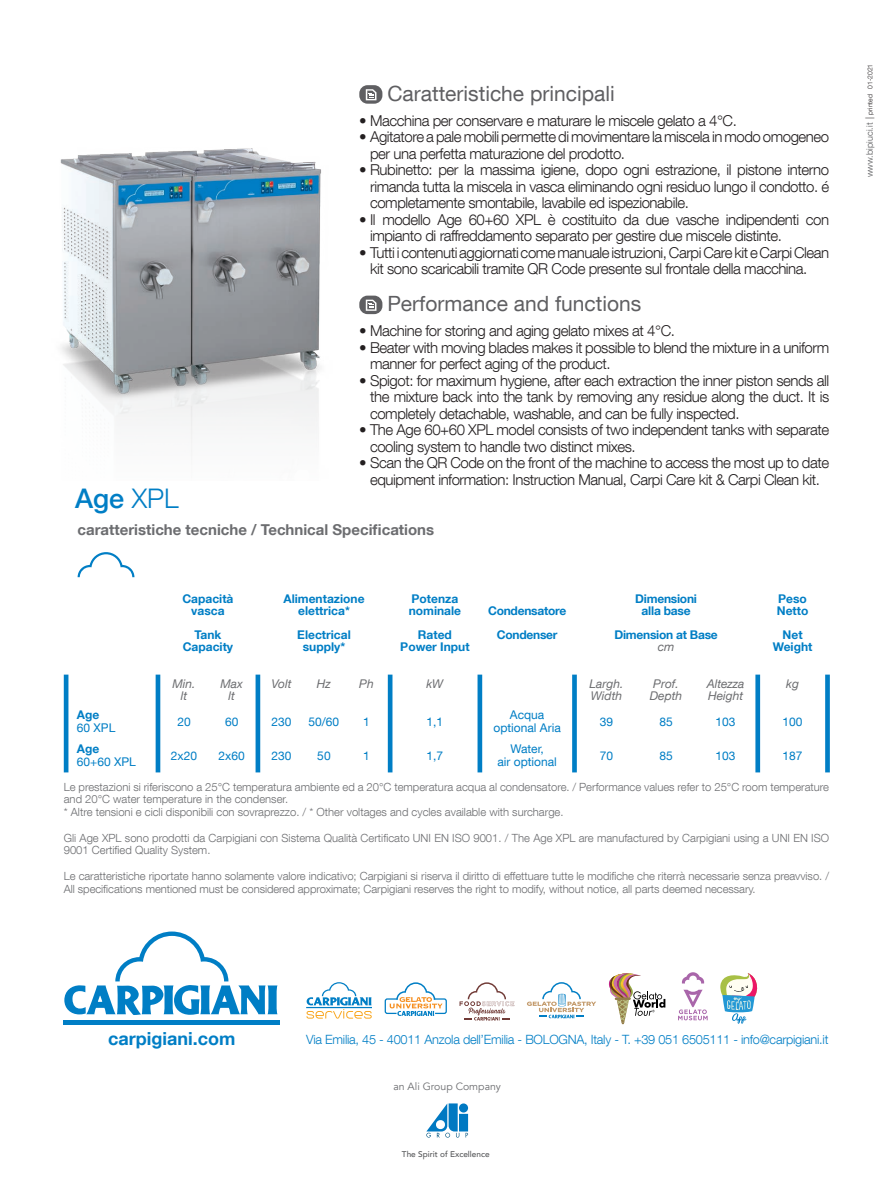
<style>
.page{position:relative;width:893px;height:1191px;background:#fff}
.page>*{position:absolute;margin:0;border:0;box-sizing:border-box;transform-origin:0 0}
.t1{font:500 27px "Helvetica Neue LT Com";color:#007ec5}
.t2{font:21px "Helvetica Neue LT Com";color:#5f5f62}
.t3{font:700 18px "Helvetica Neue LT Com";color:#007ec5}
.t4{font:300 15px/16.5px "Helvetica Neue LT Com";letter-spacing:-.03em;color:#231f20}
.t5{font:700 15px "Helvetica Neue LT Com";color:#6c6d70}
.t6{font:300 12.75px "Helvetica Neue LT Com";letter-spacing:-.02em;color:#007ec5}
.t7{font:700 12px/12px "Helvetica Neue LT Com";color:#007ec5;text-align:center}
.t8{font:12px/12.6px "Helvetica Neue LT Com";color:#007ec5;text-align:center}
.t9{font:italic 12px/12px "Helvetica Neue LT Com";color:#6c6d70}
.t10{font:700 12px/24px "Helvetica Neue LT Com";letter-spacing:-.02em;color:#007ec5;text-align:center}
.t11{font:300 11.25px/12.8px "Helvetica Neue LT Com";color:#6c6d70}
.t12{font:10.5px "Avenir";color:#6c6d70}
.t13{font:300 9px "Helvetica Neue LT Com";letter-spacing:.01em;color:#57585a}
.t14{font:500 8.25px "Avenir";color:#57585a}
.t15{font:300 6.75px "Helvetica Neue LT Com";color:#231f20}
.s1{font-weight:300}
.s2{font-size:9px}
</style>
<div class="page">
<img style="left:60px;top:148px;width:261px;height:304px">
<svg style="left:359px;top:85px;width:23px;height:19px"></svg>
<svg style="left:366px;top:89px;width:10px;height:15px"></svg>
<svg style="left:359px;top:296px;width:23px;height:18px"></svg>
<svg style="left:366px;top:300px;width:10px;height:11px"></svg>
<svg style="left:78px;top:552px;width:56px;height:25px"></svg>
<svg style="left:64px;top:674px;width:766px;height:98px"></svg>
<svg style="left:256px;top:674px;width:504px;height:98px"></svg>
<div style="left:459px;top:1103px;width:9px;height:9px;background:#0079c2;border-radius:50%"></div>
<div style="left:459px;top:1113px;width:9px;height:18px;background:#0079c2"></div>
<svg style="left:426px;top:1103px;width:33px;height:34px"></svg>
<svg style="left:678px;top:989px;width:30px;height:31px"></svg>
<svg style="left:682px;top:972px;width:22px;height:11px"></svg>
<svg style="left:384px;top:982px;width:63px;height:34px"></svg>
<svg style="left:608px;top:973px;width:57px;height:51px"></svg>
<svg style="left:720px;top:973px;width:38px;height:50px"></svg>
<svg style="left:527px;top:982px;width:69px;height:36px"></svg>
<svg style="left:306px;top:982px;width:66px;height:36px"></svg>
<svg style="left:459px;top:982px;width:55px;height:38px"></svg>
<svg style="left:64px;top:931px;width:213px;height:84px"></svg>
<div style="left:64px;top:1019px;width:216px;height:5px;background:#007ec5"></div>
<h2 class="t2" style="left:387px;top:81px;width:229px">Caratteristiche principali</h2>
<p class="t4" style="left:359px;top:112px;width:379px">• Macchina per conservare e maturare le miscele gelato a 4°C.</p>
<p class="t4" style="left:370px;top:128px;width:461px;text-indent:-11px">• Agitatore a pale mobili permette di movimentare la miscela in modo omogeneo per una perfetta maturazione del prodotto.</p>
<p class="t4" style="left:370px;top:161px;width:461px;text-align:justify;text-indent:-11px">• Rubinetto: per la massima igiene, dopo ogni estrazione, il pistone interno rimanda tutta la miscela in vasca eliminando ogni residuo lungo il condotto. é completamente smontabile, lavabile ed ispezionabile.</p>
<p class="t4" style="left:370px;top:211px;width:461px;text-indent:-11px">• Il modello Age 60+60 XPL è costituito da due vasche indipendenti con impianto di raffreddamento separato per gestire due miscele distinte.</p>
<p class="t4" style="left:370px;top:244px;width:461px;text-indent:-11px">• Tutti i contenuti aggiornati come manuale istruzioni, Carpi Care kit e Carpi Clean kit sono scaricabili tramite QR Code presente sul frontale della macchina.</p>
<h1 class="t1" style="left:75px;top:482px;width:105px">Age <span class="s1">XPL</span></h1>
<h2 class="t2" style="left:387px;top:291px;width:255px">Performance and functions</h2>
<p class="t4" style="left:359px;top:322px;width:317px">• Machine for storing and aging gelato mixes at 4°C.</p>
<p class="t4" style="left:370px;top:338px;width:461px;text-indent:-11px">• Beater with moving blades makes it possible to blend the mixture in a uniform manner for perfect aging of the product.</p>
<p class="t4" style="left:370px;top:371px;width:461px;text-align:justify;text-indent:-11px">• Spigot: for maximum hygiene, after each extraction the inner piston sends all the mixture back into the tank by removing any residue along the duct. It is completely detachable, washable, and can be fully inspected.</p>
<p class="t4" style="left:370px;top:421px;width:461px;text-indent:-11px">• The Age 60+60 XPL model consists of two independent tanks with separate cooling system to handle two distinct mixes.</p>
<p class="t4" style="left:359px;top:454px;width:471px;text-align:center">• Scan the QR Code on the front of the machine to access the most up to date equipment information: Instruction Manual, Carpi Care kit &amp; Carpi Clean kit.</p>
<p class="t5" style="left:78px;top:520px;width:358px">caratteristiche tecniche / Technical Specifications</p>
<p class="t7" style="left:182px;top:592px;width:53px">Capacità vasca</p>
<p class="t7" style="left:183px;top:628px;width:52px">Tank<br>Capacity</p>
<p class="t7" style="left:283px;top:592px;width:83px">Alimentazione elettrica*</p>
<p class="t7" style="left:297px;top:628px;width:55px">Electrical supply*</p>
<p class="t7" style="left:409px;top:592px;width:54px;text-align:left">Potenza nominale</p>
<p class="t7" style="left:400px;top:628px;width:71px">Rated<br>Power Input</p>
<p class="t10" style="left:488px;top:598px;width:80px">Condensatore<br>Condenser</p>
<p class="t10" style="left:635px;top:592px;width:63px;line-height:12px">Dimensioni alla base</p>
<p class="t10" style="left:614px;top:623px;width:105px">Dimension at Base</p>
<p class="t9" style="left:658px;top:641px;width:18px">cm</p>
<p class="t7" style="left:777px;top:592px;width:33px;text-align:left">Peso<br>Netto</p>
<p class="t7" style="left:773px;top:628px;width:41px">Net<br>Weight</p>
<p class="t7" style="left:77px;top:708px;width:24px">Age</p>
<p class="t8" style="left:77px;top:721px;width:40px">60 XPL</p>
<p class="t7" style="left:77px;top:743px;width:24px">Age</p>
<p class="t8" style="left:77px;top:755px;width:61px">60+60 XPL</p>
<p class="t9" style="left:173px;top:677px;width:25px;text-align:center">Min. lt</p>
<p class="t9" style="left:220px;top:677px;width:24px;text-align:center">Max lt</p>
<p class="t9" style="left:271px;top:677px;width:22px">Volt</p>
<p class="t9" style="left:317px;top:677px;width:15px">Hz</p>
<p class="t9" style="left:359px;top:677px;width:16px">Ph</p>
<p class="t9" style="left:426px;top:677px;width:18px">kW</p>
<p class="t9" style="left:590px;top:677px;width:35px">Largh.<br>Width</p>
<p class="t9" style="left:650px;top:677px;width:34px">Prof.<br>Depth</p>
<p class="t9" style="left:707px;top:677px;width:39px">Altezza<br>Height</p>
<p class="t9" style="left:786px;top:677px;width:14px">kg</p>
<p class="t8" style="left:177px;top:715px;width:15px">20</p>
<p class="t8" style="left:225px;top:715px;width:15px">60</p>
<p class="t8" style="left:271px;top:715px;width:22px">230</p>
<p class="t8" style="left:309px;top:715px;width:32px">50/60</p>
<p class="t8" style="left:363px;top:715px;width:8px">1</p>
<p class="t8" style="left:427px;top:715px;width:18px">1,1</p>
<p class="t8" style="left:493px;top:708px;width:69px">Acqua optional Aria</p>
<p class="t8" style="left:600px;top:715px;width:15px">39</p>
<p class="t8" style="left:659px;top:715px;width:15px">85</p>
<p class="t8" style="left:716px;top:715px;width:22px">103</p>
<p class="t8" style="left:783px;top:715px;width:22px">100</p>
<p class="t8" style="left:171px;top:749px;width:28px">2x20</p>
<p class="t8" style="left:219px;top:749px;width:28px">2x60</p>
<p class="t8" style="left:271px;top:749px;width:22px">230</p>
<p class="t8" style="left:317px;top:749px;width:15px">50</p>
<p class="t8" style="left:363px;top:749px;width:8px">1</p>
<p class="t8" style="left:427px;top:749px;width:18px">1,7</p>
<p class="t8" style="left:497px;top:742px;width:61px">Water,<br>air optional</p>
<p class="t8" style="left:600px;top:749px;width:15px">70</p>
<p class="t8" style="left:659px;top:749px;width:15px">85</p>
<p class="t8" style="left:716px;top:749px;width:22px">103</p>
<p class="t8" style="left:783px;top:749px;width:22px">187</p>
<p class="t11" style="left:64px;top:780px;width:767px">Le prestazioni si riferiscono a 25°C temperatura ambiente ed a 20°C temperatura acqua al condensatore. / Performance values refer to 25°C room temperature and 20°C water temperature in the condenser.<br>* Altre tensioni e cicli disponibili con sovraprezzo. / * Other voltages and cycles available with surcharge.</p>
<p class="t11" style="left:64px;top:831px;width:767px">Gli Age XPL sono prodotti da Carpigiani con Sistema Qualità Certificato UNI EN ISO 9001. / The Age XPL are manufactured by Carpigiani using a UNI EN ISO<br>9001 Certified Quality System.</p>
<p class="t11" style="left:64px;top:869px;width:767px">Le caratteristiche riportate hanno solamente valore indicativo; Carpigiani si riserva il diritto di effettuare tutte le modifiche che riterrà necessarie senza preavviso. /<br>All specifications mentioned must be considered approximate; Carpigiani reserves the right to modify, without notice, all parts deemed necessary.</p>
<p class="t15" style="left:866px;top:119px;width:57px;rotate:-90deg"><span class="s2">|</span> printed 01-2021</p>
<p class="t13" style="left:864px;top:177px;width:56px;rotate:-90deg">www.bipiuci.it</p>
<p class="t3" style="left:108px;top:1027px;width:129px">carpigiani.com</p>
<p class="t6" style="left:306px;top:1031px;width:524px">Via Emilia, 45 - 40011 Anzola dell’Emilia - BOLOGNA, Italy - T. +39 051 6505111 - info@carpigiani.it</p>
<p class="t12" style="left:393px;top:1080px;width:109px">an Ali Group Company</p>
<p class="t14" style="left:402px;top:1147px;width:89px">The Spirit of Excellence</p>
</div>
